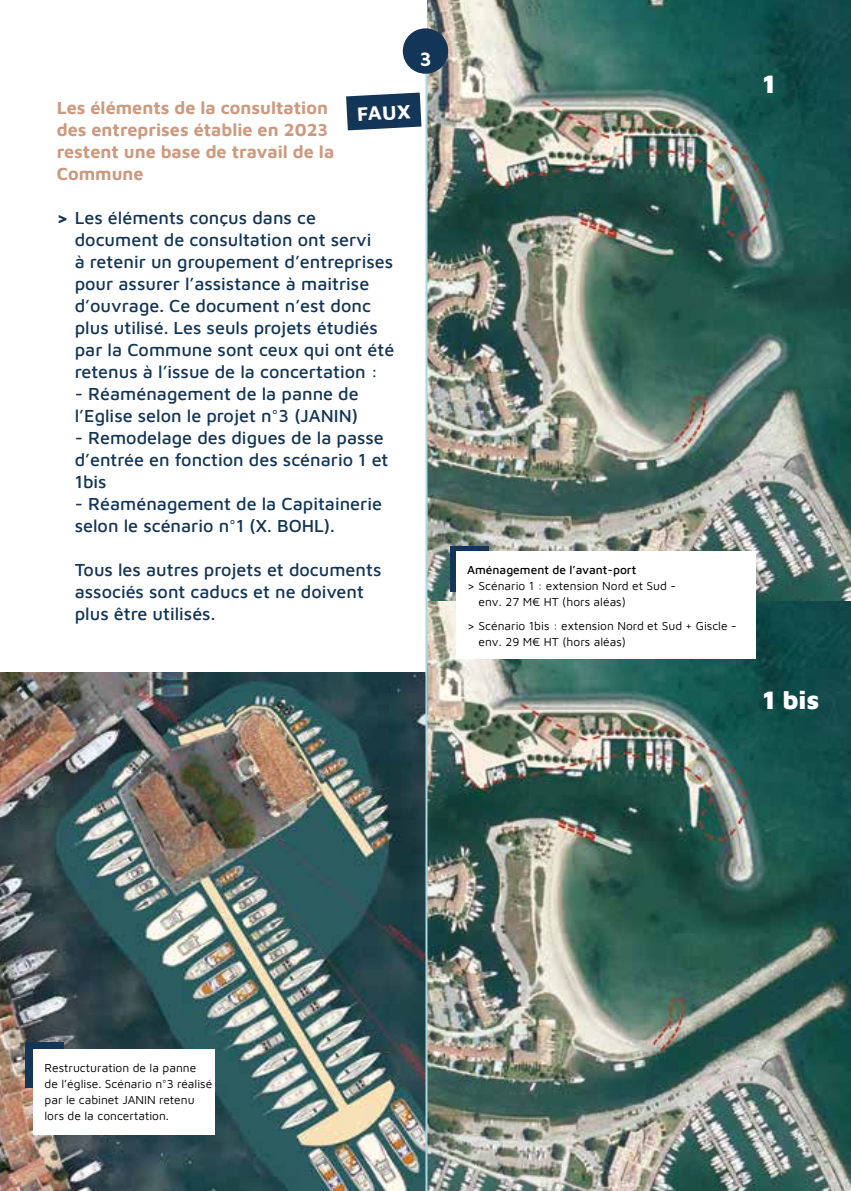
<style>
.page{position:relative;width:851px;height:1191px;background:#fff}
.page>*{position:absolute;margin:0;border:0;box-sizing:border-box;transform-origin:0 0}
.t1{font:900 26px "Maven Pro";color:#fff}
.t2{font:700 20px "Maven Pro";color:#fff}
.t3{font:500 18px/22px "Maven Pro";color:#133557}
.t4{font:700 18px/22px "Maven Pro";color:#cd9a7f}
.t5{font:12px/16px "Maven Pro";color:#000}
.t6{font:500 12px "Maven Pro";color:#000}
.s1{font-weight:900}
</style>
<div class="page">
<img style="left:427px;top:0;width:423px;height:1191px">
<img style="left:0;top:672px;width:425px;height:519px">
<svg style="left:346px;top:93px;width:75px;height:37px"></svg>
<div style="left:26px;top:1042px;width:37px;height:45px;background:#133557"></div>
<div style="left:33px;top:1049px;width:182px;height:85px;background:#fff"></div>
<div style="left:450px;top:546px;width:38px;height:45px;background:#133557"></div>
<div style="left:456px;top:551px;width:299px;height:108px;background:#fff"></div>
<hr style="left:425px;top:40px;width:2px;height:1151px;background:#aadadd">
<div style="left:403px;top:28px;width:45px;height:46px;background:#133557;border-radius:50%"></div>
<p class="t2" style="left:420px;top:45px;width:13px">3</p>
<p class="t4" style="left:57px;top:96px;width:279px">Les éléments de la consultation des entreprises établie en 2023 restent une base de travail de la<br>Commune</p>
<p class="t3" style="left:75px;top:206px;width:321px;text-indent:-18px"><span class="s1">&gt;</span> Les éléments conçus dans ce document de consultation ont servi<br>à retenir un groupement d’entreprises pour assurer l’assistance à maitrise d’ouvrage. Ce document n’est donc plus utilisé. Les seuls projets étudiés par la Commune sont ceux qui ont été retenus à l’issue de la concertation :</p>
<p class="t3" style="left:75px;top:382px;width:285px">- Réaménagement de la panne de l’Eglise selon le projet n°3 (JANIN)</p>
<p class="t3" style="left:75px;top:426px;width:315px">- Remodelage des digues de la passe d’entrée en fonction des scénario 1 et<br>1bis</p>
<p class="t3" style="left:75px;top:492px;width:309px">- Réaménagement de la Capitainerie selon le scénario n°1 (X. BOHL).</p>
<p class="t3" style="left:75px;top:558px;width:308px">Tous les autres projets et documents associés sont caducs et ne doivent plus être utilisés.</p>
<p class="t2" style="left:356px;top:100px;width:55px;rotate:-3deg">FAUX</p>
<h1 class="t1" style="left:763px;top:66px;width:14px">1</h1>
<p class="t6" style="left:467px;top:562px;width:171px">Aménagement de l’avant-port</p>
<p class="t5" style="left:478px;top:577px;width:199px;text-indent:-11px">&gt; Scénario 1 : extension Nord et Sud - env. 27 M€ HT (hors aléas)</p>
<p class="t5" style="left:478px;top:617px;width:259px;text-indent:-11px">&gt; Scénario 1bis : extension Nord et Sud + Giscle - env. 29 M€ HT (hors aléas)</p>
<h1 class="t1" style="left:763px;top:682px;width:58px">1 bis</h1>
<p class="t5" style="left:45px;top:1059px;width:169px">Restructuration de la panne de l’église. Scénario n°3 réalisé par le cabinet JANIN retenu lors de la concertation.</p>
</div>
